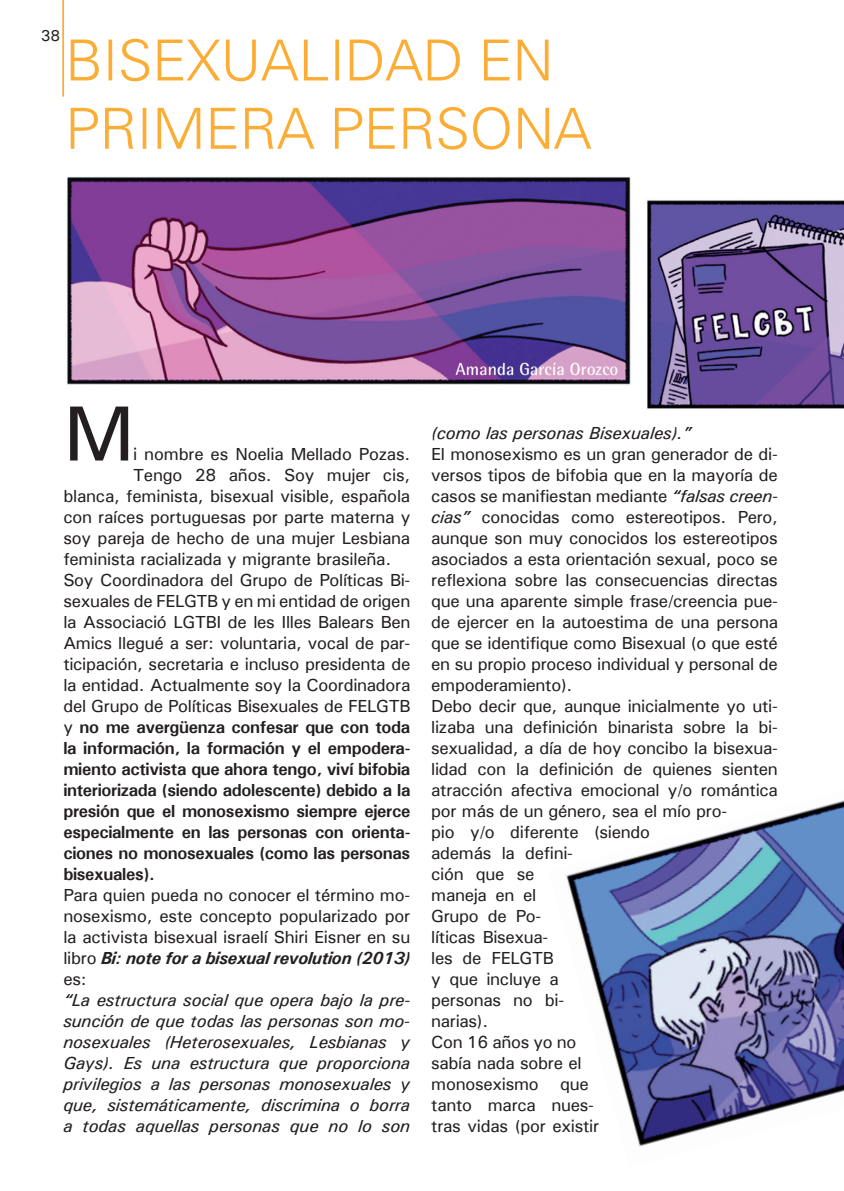
<style>
.page{position:relative;width:844px;height:1191px;background:#fff}
.page>*{position:absolute;margin:0;border:0;box-sizing:border-box;transform-origin:0 0}
.t1{font:500 79.1px "Univers";color:#231f20}
.t2{font:300 56.88px/68.2px "Univers";letter-spacing:-.01em;color:#fbad35}
.t3{font:500 17.5px/21px "Univers";letter-spacing:-.02em;color:#231f20;text-align:justify}
.t4{font:italic 17.5px/21px "Univers";letter-spacing:-.015em;color:#231f20;text-align:justify}
.t5{font:700 17.5px "Univers";letter-spacing:-.02em;color:#231f20}
.t6{font:500 15.75px "Univers";color:#231f20}
.s1{font-weight:500}
.s2{font-weight:700;font-style:italic}
.s3{font-weight:400;font-style:italic}
</style>
<div class="page">
<hr style="left:62px;top:0;width:2px;height:97px;background:#fbad35">
<img style="left:66px;top:177px;width:565px;height:208px">
<img style="left:565px;top:800px;width:278px;height:347px">
<img style="left:646px;top:200px;width:197px;height:209px">
<p class="t6" style="left:41px;top:26px;width:21px">38</p>
<h2 class="t2" style="left:65px;top:26px;width:528px">BISEXUALIDAD EN<br>PRIMERA PERSONA</h2>
<h1 class="t1" style="left:63px;top:384px;width:73px">M</h1>
<p class="t3" style="left:133px;top:443px;width:278px">i nombre es Noelia Mellado Pozas.</p>
<p class="t3" style="left:133px;top:464px;width:278px">Tengo 28 años. Soy mujer cis,</p>
<p class="t3" style="left:63px;top:485px;width:348px">blanca, feminista, bisexual visible, española</p>
<p class="t3" style="left:63px;top:506px;width:348px">con raíces portuguesas por parte materna y</p>
<p class="t3" style="left:63px;top:527px;width:348px">soy pareja de hecho de una mujer Lesbiana</p>
<p class="t3" style="left:63px;top:548px;width:329px">feminista racializada y migrante brasileña.</p>
<p class="t3" style="left:63px;top:569px;width:348px">Soy Coordinadora del Grupo de Políticas Bi-</p>
<p class="t3" style="left:63px;top:590px;width:348px">sexuales de FELGTB y en mi entidad de origen</p>
<p class="t3" style="left:63px;top:611px;width:348px">la Associació LGTBI de les Illes Balears Ben</p>
<p class="t3" style="left:63px;top:632px;width:348px">Amics llegué a ser: voluntaria, vocal de par-</p>
<p class="t3" style="left:63px;top:653px;width:348px">ticipación, secretaria e incluso presidenta de</p>
<p class="t3" style="left:63px;top:674px;width:348px">la entidad. Actualmente soy la Coordinadora</p>
<p class="t3" style="left:63px;top:695px;width:348px">del Grupo de Políticas Bisexuales de FELGTB</p>
<p class="t5" style="left:63px;top:716px;width:348px"><span class="s1">y</span> no me avergüenza confesar que con toda</p>
<p class="t5" style="left:63px;top:737px;width:348px">la información, la formación y el empodera-</p>
<p class="t5" style="left:63px;top:758px;width:348px">miento activista que ahora tengo, viví bifobia</p>
<p class="t5" style="left:63px;top:779px;width:348px">interiorizada (siendo adolescente) debido a la</p>
<p class="t5" style="left:63px;top:800px;width:348px">presión que el monosexismo siempre ejerce</p>
<p class="t5" style="left:63px;top:821px;width:348px">especialmente en las personas con orienta-</p>
<p class="t5" style="left:63px;top:842px;width:348px">ciones no monosexuales (como las personas</p>
<p class="t5" style="left:63px;top:863px;width:93px">bisexuales).</p>
<p class="t3" style="left:63px;top:884px;width:348px">Para quien pueda no conocer el término mo&shy;nosexismo, este concepto popularizado por la activista bisexual israelí Shiri Eisner en su libro <span class="s2">Bi: note for a bisexual revolution (2013) </span>es:</p>
<p class="t4" style="left:63px;top:989px;width:348px">“La estructura social que opera bajo la pre&shy;sunción de que todas las personas son mo&shy;nosexuales (Heterosexuales, Lesbianas y Gays). Es una estructura que proporciona privilegios a las personas monosexuales y que, sistemáticamente, discrimina o borra a todas aquellas personas que no lo son</p>
<p class="t4" style="left:431px;top:422px;width:262px">(como las personas Bisexuales).”</p>
<p class="t3" style="left:431px;top:443px;width:348px;text-align:left">El monosexismo es un gran generador de di&shy;versos tipos de bifobia que en la mayoría de casos se manifiestan mediante <span class="s3">“falsas creen&shy;cias”</span> conocidas como estereotipos. Pero, aunque son muy conocidos los estereotipos asociados a esta orientación sexual, poco se reflexiona sobre las consecuencias directas que una aparente simple frase/creencia pue&shy;de ejercer en la autoestima de una persona que se identifique como Bisexual (o que esté en su propio proceso individual y personal de empoderamiento).<br>Debo decir que, aunque inicialmente yo uti&shy;lizaba una definición binarista sobre la bi&shy;sexualidad, a día de hoy concibo la bisexua&shy;lidad con la definición de quienes sienten atracción afectiva emocional y/o romántica por más de un género, sea el mío pro-<br>pio y/o diferente (siendo<br>además la defini-<br>ción que se<br>maneja en el<br>Grupo de Po-<br>líticas Bisexua-<br>les de FELGTB<br>y que incluye a<br>personas no bi-<br>narias).<br>Con 16 años yo no<br>sabía nada sobre el<br>monosexismo que<br>tanto marca nues-<br>tras vidas (por existir</p>
</div>
